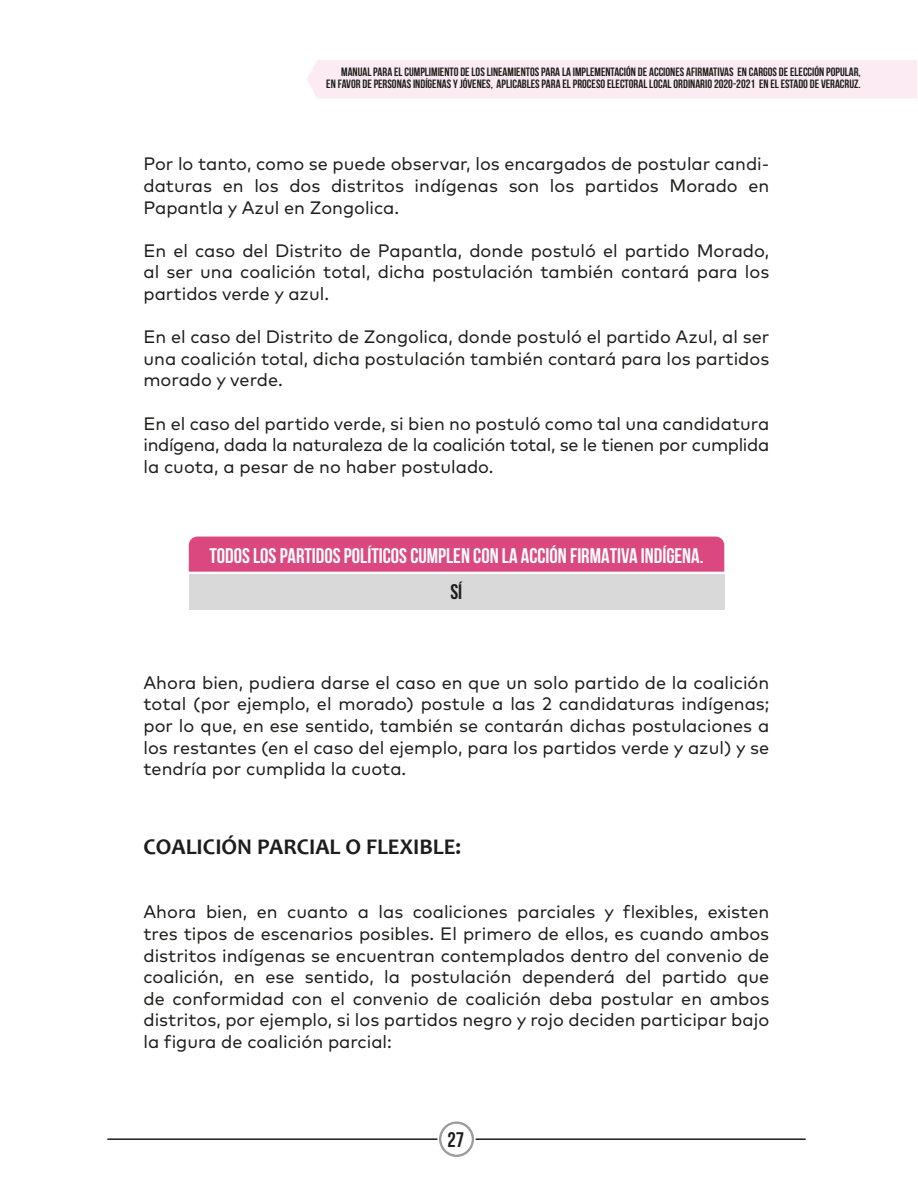
<style>
.page{position:relative;width:918px;height:1188px;background:#fff}
.page>*{position:absolute;margin:0;border:0;box-sizing:border-box;transform-origin:0 0}
.t1{font:700 22.5px "Candara";color:#1d1d1b}
.t2{font:700 21px "Bebas Neue";color:#fff}
.t3{font:700 21px "Bebas Neue";color:#1d1d1b}
.t4{font:18px/21.6px "Mark Pro";color:#1d1d1b;text-align:justify}
.t5{font:700 12px/12.6px "Bebas Neue";color:#1d1d1b;text-align:right}
</style>
<div class="page">
<hr style="left:107px;top:1138px;width:699px;height:2px;background:#1d1d1b">
<div style="left:437px;top:1120px;width:39px;height:39px;background:#fff;border-radius:50%"></div>
<svg style="left:439px;top:1121px;width:35px;height:36px"></svg>
<div style="left:307px;top:60px;width:610px;height:38px;background:#fcebf3"></div>
<div style="left:189px;top:575px;width:535px;height:35px;background:#d9d9d9"></div>
<div style="left:189px;top:537px;width:535px;height:35px;background:#db477f"></div>
<p class="t5" style="left:326px;top:65px;width:536px">MANUAL PARA EL CUMPLIMIENTO DE LOS LINEAMIENTOS PARA LA IMPLEMENTACIÓN DE ACCIONES AFIRMATIVAS EN CARGOS DE ELECCIÓN POPULAR,<br>EN FAVOR DE PERSONAS INDÍGENAS Y JÓVENES, APLICABLES PARA EL PROCESO ELECTORAL LOCAL ORDINARIO 2020-2021 EN EL ESTADO DE VERACRUZ.</p>
<p class="t4" style="left:143px;top:152px;width:627px">Por lo tanto, como se puede observar, los encargados de postular candi&shy;daturas en los dos distritos indígenas son los partidos Morado en Papantla y Azul en Zongolica.</p>
<p class="t4" style="left:143px;top:238px;width:627px">En el caso del Distrito de Papantla, donde postuló el partido Morado, al ser una coalición total, dicha postulación también contará para los partidos verde y azul.</p>
<p class="t4" style="left:143px;top:325px;width:627px">En el caso del Distrito de Zongolica, donde postuló el partido Azul, al ser una coalición total, dicha postulación también contará para los partidos morado y verde.</p>
<p class="t4" style="left:143px;top:411px;width:627px">En el caso del partido verde, si bien no postuló como tal una candidatura indígena, dada la naturaleza de la coalición total, se le tienen por cumplida la cuota, a pesar de no haber postulado.</p>
<p class="t2" style="left:209px;top:544px;width:496px">TODOS LOS PARTIDOS POLÍTICOS CUMPLEN CON LA ACCIÓN FIRMATIVA INDÍGENA.</p>
<p class="t3" style="left:450px;top:581px;width:13px">SÍ</p>
<p class="t4" style="left:143px;top:670px;width:627px">Ahora bien, pudiera darse el caso en que un solo partido de la coalición total (por ejemplo, el morado) postule a las 2 candidaturas indígenas; por lo que, en ese sentido, también se contarán dichas postulaciones a los restantes (en el caso del ejemplo, para los partidos verde y azul) y se tendría por cumplida la cuota.</p>
<p class="t1" style="left:143px;top:834px;width:319px">COALICIÓN PARCIAL O FLEXIBLE:</p>
<p class="t4" style="left:143px;top:900px;width:627px">Ahora bien, en cuanto a las coaliciones parciales y flexibles, existen tres tipos de escenarios posibles. El primero de ellos, es cuando ambos distritos indígenas se encuentran contemplados dentro del convenio de coalición, en ese sentido, la postulación dependerá del partido que de conformidad con el convenio de coalición deba postular en ambos distritos, por ejemplo, si los partidos negro y rojo deciden participar bajo la figura de coalición parcial:</p>
<p class="t3" style="left:448px;top:1128px;width:18px">27</p>
</div>
